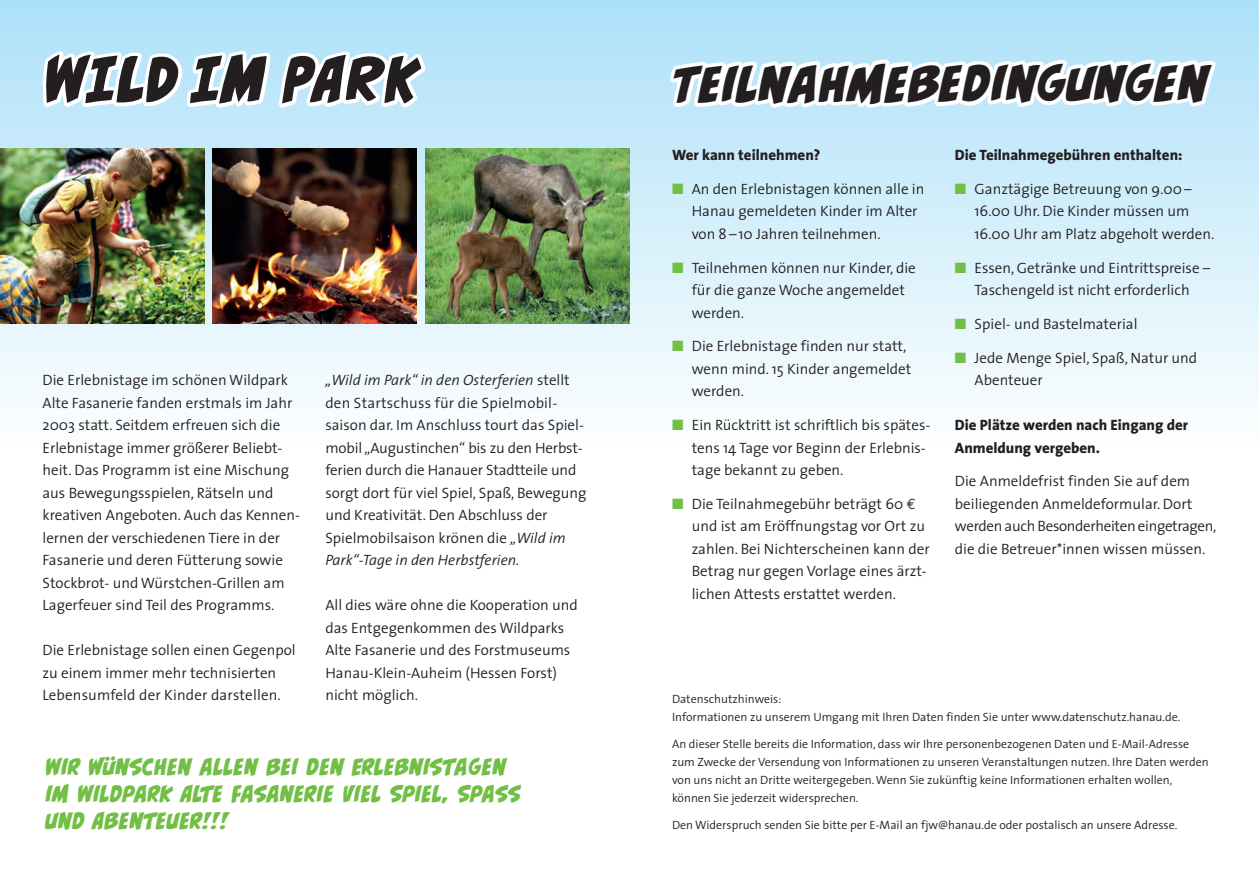
<style>
.page{position:relative;width:1259px;height:893px;background:#fff}
.page>*{position:absolute;margin:0;border:0;box-sizing:border-box;transform-origin:0 0}
.t1{font:italic 45.15px "CC Biff Bam Boom";color:#231f20}
.t2{font:italic 21px "CC Biff Bam Boom";color:#71bf44}
.t3{font:300 15px/22.5px "The Sans";color:#231f20}
.t4{font:800 15px/22.5px "The Sans";color:#231f20}
.t5{font:300 15px "The Sans";letter-spacing:-.02em;color:#231f20}
.t6{font:300 12px/18px "The Sans";color:#231f20}
.s1{font-style:italic}
.s2{color:#71bf44}
.s3{font-family:"Euro Mono";font-weight:400}
</style>
<div class="page">
<svg style="left:0;top:0;width:629px;height:402px"></svg>
<div style="left:629px;top:0;width:630px;height:451px;background:linear-gradient(to bottom,#ade0f9,#fefefe)"></div>
<svg style="left:43px;top:51px;width:227px;height:57px"></svg>
<svg style="left:279px;top:51px;width:146px;height:56px"></svg>
<img style="left:0;top:149px;width:204px;height:174px">
<img style="left:213px;top:149px;width:204px;height:174px">
<img style="left:425px;top:149px;width:204px;height:174px">
<p class="t3" style="left:43px;top:371px;width:259px">Die Erlebnistage im schönen Wildpark Alte Fasanerie fanden erstmals im Jahr 2003 statt. Seitdem erfreuen sich die Erlebnistage immer größerer Beliebt&shy;heit. Das Programm ist eine Mischung aus Bewegungsspielen, Rätseln und kreativen Angeboten. Auch das Kennen&shy;lernen der verschiedenen Tiere in der Fasanerie und deren Fütterung sowie Stockbrot- und Würstchen-Grillen am Lagerfeuer sind Teil des Programms.</p>
<p class="t3" style="left:43px;top:641px;width:255px">Die Erlebnistage sollen einen Gegenpol zu einem immer mehr technisierten<br>Lebensumfeld der Kinder darstellen.</p>
<p class="t3" style="left:325px;top:371px;width:263px"><span class="s1">„Wild im Park“ in den Osterferien</span> stellt den Startschuss für die Spielmobil&shy;saison dar. Im Anschluss tourt das Spiel&shy;mobil „Augustinchen“ bis zu den Herbst&shy;ferien durch die Hanauer Stadtteile und sorgt dort für viel Spiel, Spaß, Bewegung und Kreativität. Den Abschluss der Spielmobilsaison krönen die <span class="s1">„Wild im Park“-Tage in den Herbstferien.</span></p>
<p class="t3" style="left:325px;top:596px;width:254px">All dies wäre ohne die Kooperation und das Entgegenkommen des Wildparks<br>Alte Fasanerie und des Forstmuseums<br>Hanau-Klein-Auheim (Hessen Forst) nicht möglich.</p>
<p class="t2" style="left:48px;top:755px;width:462px">WIRWÜNSCHEN ALLEN BEI DEN ERLEBNISTAGEN</p>
<p class="t2" style="left:47px;top:782px;width:476px">IMWILDPARK ALTE FASANERIE VIEL SPIEL, SPASS</p>
<p class="t2" style="left:47px;top:809px;width:196px">UND ABENTEUER!!!</p>
<h1 class="t1" style="left:677px;top:59px;width:537px">TEILNAHMEBEDINGUNGEN</h1>
<p class="t4" style="left:672px;top:145px;width:150px">Wer kann teilnehmen?</p>
<p class="t3" style="left:691px;top:179px;width:234px;text-indent:-20px"><span class="s2">■</span> An den Erlebnistagen können alle in<br>Hanau gemeldeten Kinder im Alter von 8 – 10 Jahren teilnehmen.</p>
<p class="t3" style="left:691px;top:258px;width:226px;text-indent:-20px"><span class="s2">■</span> Teilnehmen können nur Kinder, die für die ganze Woche angemeldet werden.</p>
<p class="t3" style="left:691px;top:337px;width:221px;text-indent:-20px"><span class="s2">■</span> Die Erlebnistage finden nur statt, wenn mind. 15 Kinder angemeldet werden.</p>
<p class="t3" style="left:691px;top:415px;width:240px;text-indent:-20px"><span class="s2">■</span> Ein Rücktritt ist schriftlich bis spätes&shy;tens 14 Tage vor Beginn der Erlebnis&shy;tage bekannt zu geben.</p>
<p class="t3" style="left:691px;top:494px;width:240px;text-indent:-20px"><span class="s2">■</span> Die Teilnahmegebühr beträgt 60 <span class="s3">€ </span>und ist am Eröffnungstag vor Ort zu zahlen. Bei Nichterscheinen kann der Betrag nur gegen Vorlage eines ärzt&shy;lichen Attests erstattet werden.</p>
<p class="t4" style="left:955px;top:145px;width:229px">Die Teilnahmegebühren enthalten:</p>
<p class="t3" style="left:974px;top:179px;width:241px;text-indent:-20px"><span class="s2">■</span> Ganztägige Betreuung von 9.00–<br>16.00 Uhr. Die Kinder müssen um<br>16.00 Uhr am Platz abgeholt werden.</p>
<p class="t3" style="left:955px;top:258px;width:257px;text-align:center"><span class="s2">■</span> Essen, Getränke und Eintrittspreise –<br>Taschengeld ist nicht erforderlich</p>
<p class="t3" style="left:955px;top:314px;width:184px"><span class="s2">■</span> Spiel- und Bastelmaterial</p>
<p class="t3" style="left:974px;top:348px;width:224px;text-indent:-20px"><span class="s2">■</span> Jede Menge Spiel, Spaß, Natur und<br>Abenteuer</p>
<p class="t4" style="left:955px;top:415px;width:235px">Die Plätze werden nach Eingang der<br>Anmeldung vergeben.</p>
<p class="t3" style="left:955px;top:472px;width:239px">Die Anmeldefrist finden Sie auf dem beiliegenden Anmeldeformular. Dort</p>
<p class="t5" style="left:955px;top:520px;width:263px">werden auch Besonderheiten eingetragen,</p>
<p class="t3" style="left:955px;top:539px;width:252px">die die Betreuer*innen wissen müssen.</p>
<p class="t6" style="left:672px;top:691px;width:111px">Datenschutzhinweis:</p>
<p class="t6" style="left:672px;top:709px;width:510px">Informationen zu unserem Umgang mit Ihren Daten finden Sie unter www.datenschutz.hanau.de.</p>
<p class="t6" style="left:672px;top:736px;width:538px">An dieser Stelle bereits die Information, dass wir Ihre personenbezogenen Daten und E-Mail-Adresse zum Zwecke der Versendung von Informationen zu unseren Veranstaltungen nutzen. Ihre Daten werden von uns nicht an Dritte weitergegeben. Wenn Sie zukünftig keine Informationen erhalten wollen, können Sie jederzeit widersprechen.</p>
<p class="t6" style="left:672px;top:817px;width:507px">Den Widerspruch senden Sie bitte per E-Mail an fjw@hanau.de oder postalisch an unsere Adresse.</p>
</div>
